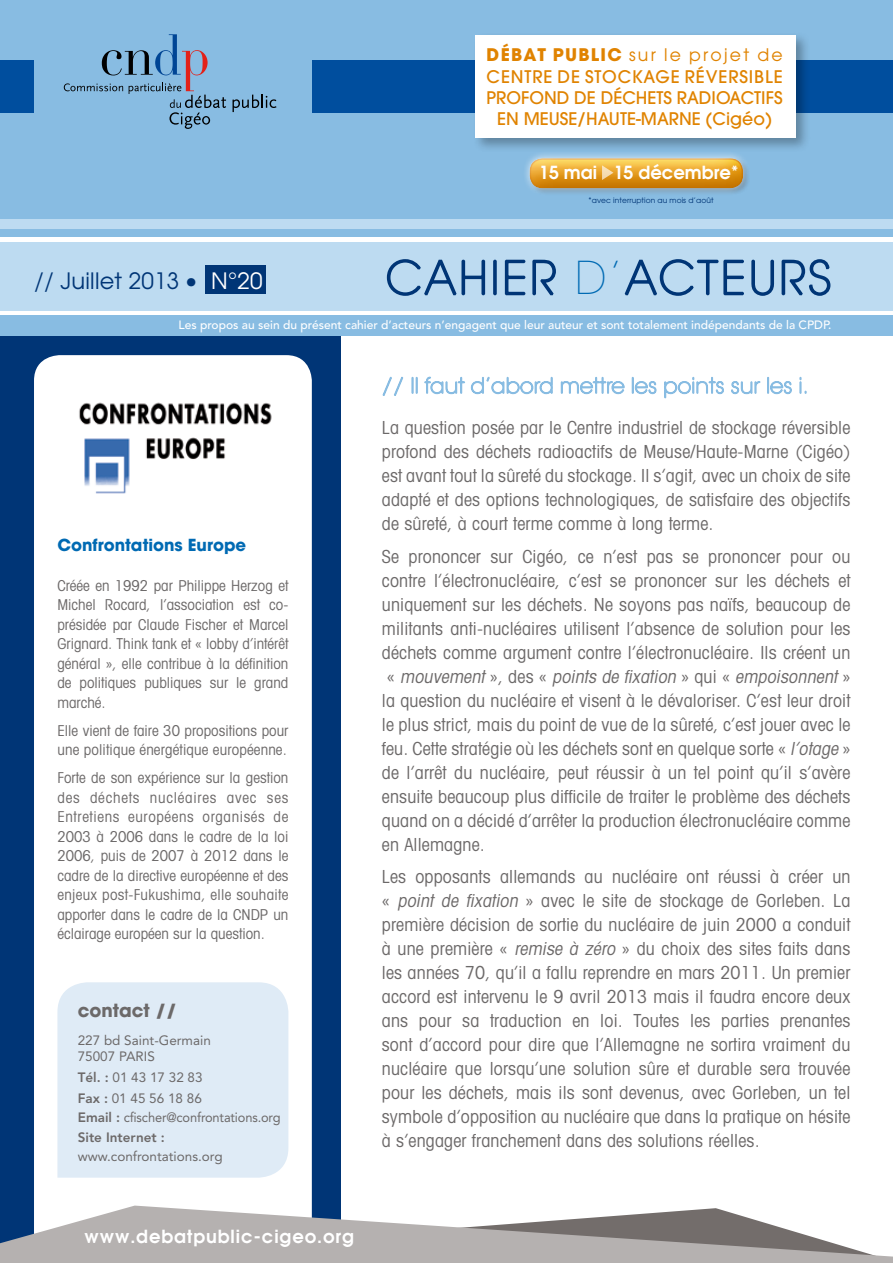
<style>
.page{position:relative;width:893px;height:1263px;background:#fff}
.page>*{position:absolute;margin:0;border:0;box-sizing:border-box;transform-origin:0 0}
.t1{font:22.5px "Avant Garde";letter-spacing:.01em;color:#003576}
.t2{font:condensed 18px/24px "Avant Garde";letter-spacing:.01em;color:#6c6969;text-align:justify}
.t3{font:600 18px "Avant Garde";letter-spacing:.05em;color:#fff}
.t4{font:600 18px "Avant Garde";color:#fff}
.t5{font:700 18px "Avant Garde";color:#6c6969}
.t6{font:500 17.25px/21.3px "Avant Garde";color:#e08300;text-align:center}
.t7{font:700 16.5px "Avant Garde";color:#006ab3}
.t8{font:condensed 15px/19.5px "Avant Garde";color:#6c6969;text-align:justify}
.t9{font:13.5px/16.5px "Avenir";color:#6c6969}
.t10{font:13.5px/19.5px "Avenir";color:#6c6969;scale:.95 1}
.t11{font:500 12px "Avenir";color:#fff}
.t12{font:7.5px "Avant Garde";letter-spacing:.01em;color:#003576}
.s1{font-weight:700}
.s2{font-weight:400}
.s3{color:#fff}
.s4{font-weight:800}
.s5{font-style:italic}
</style>
<div class="page">
<div style="left:0;top:315px;width:893px;height:948px;background:#003576"></div>
<div style="left:342px;top:267px;width:551px;height:994px;background:#fff"></div>
<div style="left:0;top:0;width:893px;height:219px;background:#88bce2"></div>
<div style="left:34px;top:355px;width:278px;height:908px;background:#fff;border-radius:26px"></div>
<div style="left:0;top:315px;width:893px;height:20px;background:#88bce2"></div>
<div style="left:0;top:235px;width:893px;height:76px;background:#bddbf1"></div>
<hr style="left:0;top:237px;width:893px;height:4px;background:#fff">
<div style="left:0;top:226px;width:893px;height:11px;background:#88bce2"></div>
<div style="left:0;top:219px;width:893px;height:10px;background:#bddbf1"></div>
<div style="left:312px;top:60px;width:581px;height:53px;background:#004e9e"></div>
<div style="left:0;top:60px;width:34px;height:53px;background:#004e9e"></div>
<svg style="left:386px;top:259px;width:100px;height:37px"></svg>
<div style="left:493px;top:260px;width:4px;height:35px;border:2px solid #003576"></div>
<svg style="left:504px;top:259px;width:52px;height:37px"></svg>
<svg style="left:624px;top:259px;width:207px;height:37px"></svg>
<svg style="left:382px;top:376px;width:22px;height:20px"></svg>
<div style="left:411px;top:377px;width:3px;height:17px;border:2px solid #88bce2"></div>
<svg style="left:416px;top:376px;width:137px;height:19px"></svg>
<svg style="left:560px;top:376px;width:65px;height:19px"></svg>
<svg style="left:632px;top:377px;width:25px;height:18px"></svg>
<svg style="left:664px;top:376px;width:60px;height:23px"></svg>
<svg style="left:731px;top:381px;width:30px;height:14px"></svg>
<svg style="left:767px;top:377px;width:25px;height:18px"></svg>
<svg style="left:799px;top:377px;width:8px;height:17px"></svg>
<div style="left:57px;top:982px;width:231px;height:196px;background:#dfebf6"></div>
<img style="left:79px;top:402px;width:193px;height:92px">
<svg style="left:233px;top:95px;width:44px;height:17px"></svg>
<svg style="left:64px;top:34px;width:162px;height:95px"></svg>
<svg style="left:0;top:1205px;width:893px;height:58px;fill:#b5b1b0"></svg>
<div style="left:473px;top:32px;width:338px;height:121px;background:#000;opacity:.3"></div>
<div style="left:476px;top:35px;width:320px;height:103px;background:#fff"></div>
<div style="left:206px;top:265px;width:60px;height:29px;background:#003576"></div>
<div style="left:522px;top:150px;width:228px;height:46px;background:#fff;opacity:.75"></div>
<div style="left:528px;top:156px;width:216px;height:33px;background:#848687;opacity:.33"></div>
<svg style="left:602px;top:165px;width:11px;height:15px"></svg>
<p class="t6" style="left:487px;top:44px;width:298px"><span class="s1">débat public</span> <span class="s2">sur le projet de<br></span>CENTRE DE STOCKAGE RÉVERSIBLE<br>PROFOND DE DÉCHETS RADIOACTIFS<br>EN MEUSE/HAUTE-MARNE (CIGÉO)</p>
<p class="t4" style="left:539px;top:161px;width:201px">15 mai 15 décembre*</p>
<p class="t1" style="left:34px;top:266px;width:230px">// Juillet 2013 • <span class="s3">N°20</span></p>
<p class="t12" style="left:589px;top:195px;width:127px">*avec interruption au mois d’août</p>
<p class="t11" style="left:179px;top:318px;width:654px">Les propos au sein du présent cahier d’acteurs n’engagent que leur auteur et sont totalement indépendants de la CPDP.</p>
<p class="t7" style="left:57px;top:534px;width:190px">Confrontations Europe</p>
<p class="t8" style="left:57px;top:575px;width:232px">Créée en 1992 par Philippe Herzog et Michel Rocard, l’association est co&shy;présidée par Claude Fischer et Marcel Grignard. Think tank et « lobby d’intérêt général », elle contribue à la définition de politiques publiques sur le grand marché.</p>
<p class="t8" style="left:57px;top:720px;width:232px">Elle vient de faire 30 propositions pour une politique énergétique européenne.</p>
<p class="t8" style="left:57px;top:768px;width:232px">Forte de son expérience sur la gestion des déchets nucléaires avec ses Entretiens européens organisés de 2003 à 2006 dans le cadre de la loi 2006, puis de 2007 à 2012 dans le cadre de la directive européenne et des enjeux post-Fukushima, elle souhaite apporter dans le cadre de la CNDP un éclairage européen sur la question.</p>
<p class="t5" style="left:78px;top:999px;width:101px">contact //</p>
<p class="t9" style="left:78px;top:1032px;width:135px">227 bd Saint-Germain<br>75007 PARIS</p>
<p class="t9" style="left:78px;top:1067px;width:126px;line-height:20.7px"><span class="s4">Tél. :</span> 01 43 17 32 83<br><span class="s4">Fax :</span> 01 45 56 18 86</p>
<p class="t10" style="left:78px;top:1108px;width:215px"><span class="s4">Email :</span> cfischer@confrontations.org<br><span class="s4">Site Internet :</span></p>
<p class="t9" style="left:78px;top:1148px;width:146px">www.confrontations.org</p>
<p class="t3" style="left:84px;top:1224px;width:271px">www.debatpublic-cigeo.org</p>
<p class="t2" style="left:382px;top:415px;width:470px">La question posée par le Centre industriel de stockage réversible profond des déchets radioactifs de Meuse/Haute-Marne (Cigéo) est avant tout la sûreté du stockage. Il s’agit, avec un choix de site adapté et des options technologiques, de satisfaire des objectifs de sûreté, à court terme comme à long terme.</p>
<p class="t2" style="left:382px;top:544px;width:470px">Se prononcer sur Cigéo, ce n’est pas se prononcer pour ou contre l’électronucléaire, c’est se prononcer sur les déchets et uniquement sur les déchets. Ne soyons pas naïfs, beaucoup de militants anti-nucléaires utilisent l’absence de solution pour les déchets comme argument contre l’électronucléaire. Ils créent un « <span class="s5">mouvement</span> » , d e s « <span class="s5">points de fixation</span> » q u i « <span class="s5">empoisonnent</span> » la question du nucléaire et visent à le dévaloriser. C’est leur droit le plus strict, mais du point de vue de la sûreté, c’est jouer avec le feu. Cette stratégie où les déchets sont en quelque sorte « <span class="s5">l’otage</span> » de l’arrêt du nucléaire, peut réussir à un tel point qu’il s’avère ensuite beaucoup plus difficile de traiter le problème des déchets quand on a décidé d’arrêter la production électronucléaire comme en Allemagne.</p>
<p class="t2" style="left:382px;top:864px;width:470px">Les opposants allemands au nucléaire ont réussi à créer un « <span class="s5">point de fixation</span> » avec le site de stockage de Gorleben. La première décision de sortie du nucléaire de juin 2000 a conduit à une première « <span class="s5">remise à zéro</span> » du choix des sites faits dans les années 70, qu’il a fallu reprendre en mars 2011. Un premier accord est intervenu le 9 avril 2013 mais il faudra encore deux ans pour sa traduction en loi. Toutes les parties prenantes sont d’accord pour dire que l’Allemagne ne sortira vraiment du nucléaire que lorsqu’une solution sûre et durable sera trouvée pour les déchets, mais ils sont devenus, avec Gorleben, un tel symbole d’opposition au nucléaire que dans la pratique on hésite à s’engager franchement dans des solutions réelles.</p>
</div>
